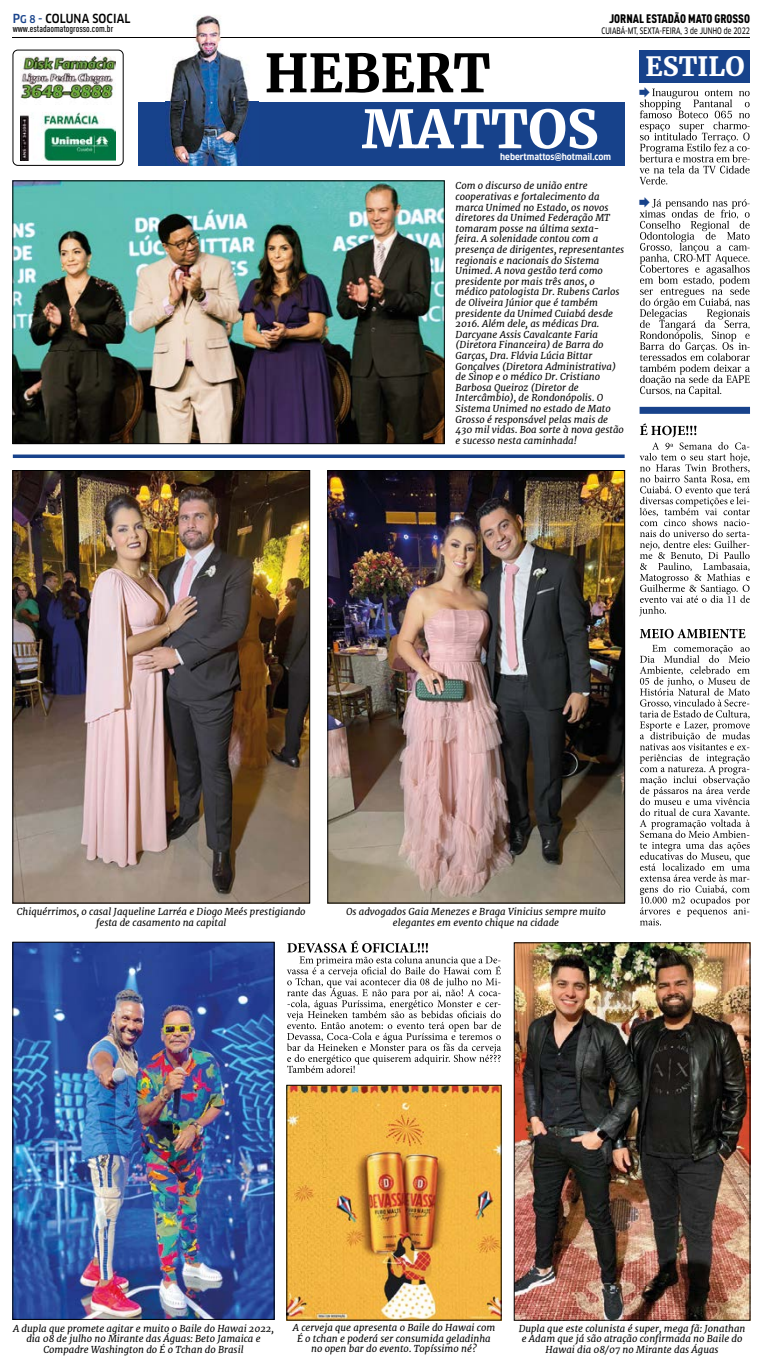
<style>
.page{position:relative;width:762px;height:1365px;background:#fff}
.page>*{position:absolute;margin:0;border:0;box-sizing:border-box;transform-origin:0 0}
.t1{font:700 52.5px "Merriweather";color:#000}
.t2{font:700 52.5px "Merriweather";color:#fff}
.t3{font:700 26.25px "Merriweather";color:#fff}
.t4{font:12.25px "DIN Cond Black Alternate";color:#000}
.t5{font:500 condensed 12.25px "Clan OT";letter-spacing:.01em;color:#000;scale:.95 1}
.t6{font:italic 9.62px/10.6px "Merriweather";color:#000;text-align:center}
.t7{font:500 condensed 9.62px "DIN Pro";color:#000}
.t8{font:8.75px "Clan OT Narrow News";color:#000;scale:.8 1}
.t9{font:700 condensed 8.75px "Clan OT";color:#fff}
.s1{color:#17428b}
.s2{font-size:10.5px;color:#17428b}
</style>
<div class="page">
<hr style="left:13px;top:37px;width:736px;height:1px;background:#000">
<div style="left:138px;top:102px;width:486px;height:64px;background:#17428b"></div>
<img style="left:166px;top:15px;width:93px;height:150px">
<img style="left:166px;top:37px;width:93px;height:1px">
<img style="left:20px;top:56px;width:96px;height:105px">
<div style="left:13px;top:50px;width:110px;height:116px;border:1px solid #000;border-radius:5px"></div>
<div style="left:639px;top:50px;width:110px;height:32px;background:#17428b"></div>
<div style="left:639px;top:407px;width:110px;height:7px;background:#17428b"></div>
<img style="left:15px;top:183px;width:427px;height:259px">
<div style="left:13px;top:181px;width:431px;height:263px;border:1px solid #000"></div>
<svg style="left:13px;top:454px;width:611px;height:4px;background:#355a9a"></svg>
<img style="left:15px;top:472px;width:293px;height:429px">
<div style="left:13px;top:470px;width:297px;height:433px;border:1px solid #000"></div>
<img style="left:329px;top:472px;width:293px;height:429px">
<div style="left:327px;top:470px;width:297px;height:433px;border:1px solid #000"></div>
<img style="left:15px;top:943px;width:257px;height:374px">
<img style="left:288px;top:1086px;width:211px;height:232px">
<img style="left:516px;top:944px;width:232px;height:374px">
<div style="left:514px;top:942px;width:236px;height:378px;border:1px solid #000"></div>
<svg style="left:639px;top:644px;width:110px;height:281px"></svg>
<svg style="left:639px;top:628px;width:106px;height:10px"></svg>
<svg style="left:639px;top:423px;width:110px;height:193px"></svg>
<svg style="left:287px;top:940px;width:214px;height:132px"></svg>
<svg style="left:639px;top:88px;width:110px;height:96px"></svg>
<svg style="left:639px;top:198px;width:110px;height:198px"></svg>
<p class="t5" style="left:13px;top:11px;width:125px"><span class="s1">P</span><span class="s2">G 8</span> <span class="s1">-</span> COLUNA SOCIAL</p>
<p class="t7" style="left:13px;top:22px;width:102px">www.estadaomatogrosso.com.br</p>
<p class="t4" style="left:609px;top:11px;width:142px">JORNAL ESTADÃO MATO GROSSO</p>
<p class="t8" style="left:601px;top:25px;width:187px">CUIABÁ-MT, SEXTA-FEIRA, 3 de JUNHO de 2022</p>
<h1 class="t1" style="left:264px;top:41px;width:228px">HEBERT</h1>
<h1 class="t2" style="left:362px;top:97px;width:238px">MATTOS</h1>
<p class="t9" style="left:500px;top:151px;width:112px">hebertmattos@hotmail.com</p>
<p class="t6" style="left:455px;top:181px;width:170px;text-align:left">Com o discurso de união entre cooperativas e fortalecimento da marca Unimed no Estado, os novos diretores da Unimed Federação MT tomaram posse na última sexta&shy;feira. A solenidade contou com a presença de dirigentes, representantes regionais e nacionais do Sistema<br>Unimed. A nova gestão terá como presidente por mais três anos, o médico patologista Dr. Rubens Carlos de Oliveira Júnior que é também presidente da Unimed Cuiabá desde<br>2016. Além dele, as médicas Dra.<br>Darcyane Assis Cavalcante Faria (Diretora Financeira) de Barra do<br>Garças, Dra. Flávia Lúcia Bittar<br>Gonçalves (Diretora Administrativa) de Sinop e o médico Dr. Cristiano<br>Barbosa Queiroz (Diretor de<br>Intercâmbio), de Rondonópolis. O<br>Sistema Unimed no estado de Mato<br>Grosso é responsável pelas mais de<br>430 mil vidas. Boa sorte à nova gestão e sucesso nesta caminhada!</p>
<h2 class="t3" style="left:645px;top:50px;width:100px">ESTILO</h2>
<p class="t6" style="left:17px;top:906px;width:290px">Chiquérrimos, o casal Jaqueline Larréa e Diogo Meés prestigiando festa de casamento na capital</p>
<p class="t6" style="left:346px;top:906px;width:261px">Os advogados Gaia Menezes e Braga Vinicius sempre muito elegantes em evento chique na cidade</p>
<p class="t6" style="left:13px;top:1322px;width:262px">A dupla que promete agitar e muito o Baile do Hawai 2022, dia 08 de julho no Mirante das Águas: Beto Jamaica e<br>Compadre Washington do É o Tchan do Brasil</p>
<p class="t6" style="left:518px;top:1322px;width:228px">Dupla que este colunista é super, mega fã: Jonathan e Adam que já são atração confirmada no Baile do<br>Hawai dia 08/07 no Mirante das Águas</p>
<p class="t6" style="left:293px;top:1322px;width:204px">A cerveja que apresenta o Baile do Hawai com<br>É o tchan e poderá ser consumida geladinha no open bar do evento. Topíssimo né?</p>
</div>
